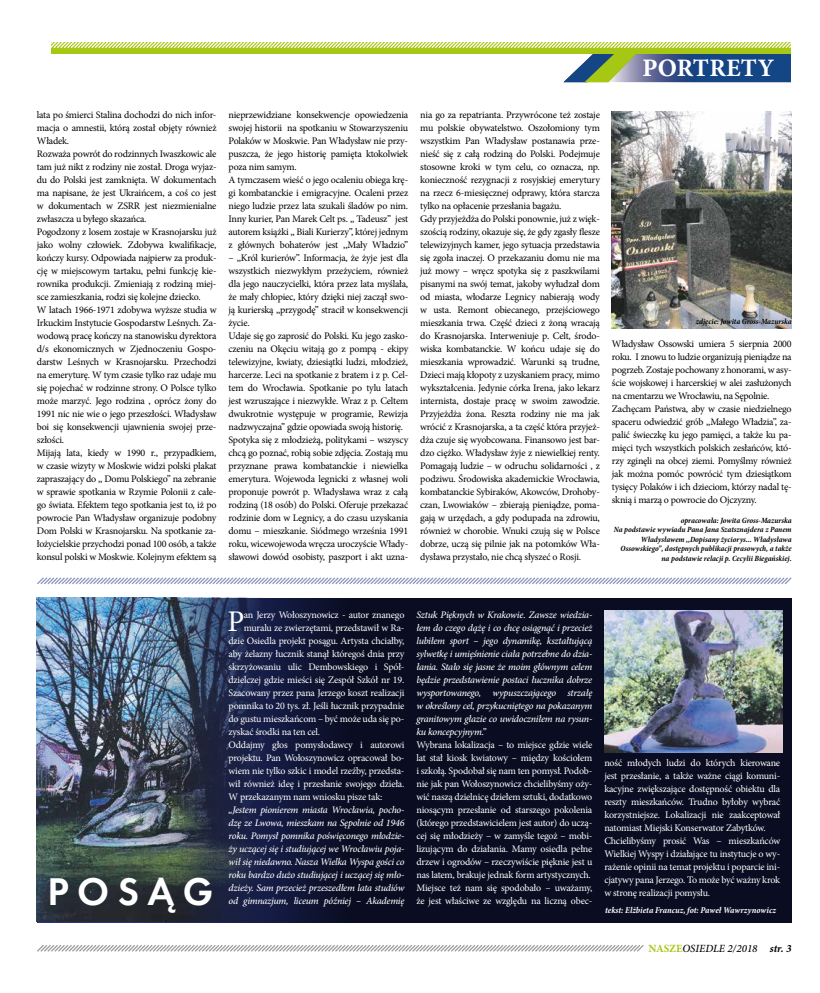
<style>
.page{position:relative;width:820px;height:993px;background:#fff}
.page>*{position:absolute;margin:0;border:0;box-sizing:border-box;transform-origin:0 0}
.t1{font:40.1px "Futura Dem";letter-spacing:.21em;color:#fff}
.t2{font:30px "Minion Pro";color:#fff}
.t3{font:700 25.1px "Minion Pro";letter-spacing:.01em;color:#fff}
.t4{font:italic 500 11px "Minion Pro";color:#000}
.t5{font:10px/13px "Minion Pro";letter-spacing:-.02em;color:#000}
.t6{font:10px/13px "Minion Pro";letter-spacing:-.02em;color:#fff}
.t7{font:italic 500 10px/13px "Minion Pro";letter-spacing:-.025em;color:#fff;text-align:justify}
.t8{font:italic 700 condensed 9px "Minion Pro";color:#fff}
.t9{font:italic 700 condensed 8px/9.6px "Minion Pro";letter-spacing:-.005em;color:#000;text-align:right}
.s1{font-weight:700;font-style:normal;color:#a6c714}
.s2{font-weight:700}
</style>
<div class="page">
<svg style="left:37px;top:945px;width:607px;height:7px"></svg>
<svg style="left:51px;top:42px;width:740px;height:40px"></svg>
<img style="left:611px;top:111px;width:180px;height:217px">
<svg style="left:37px;top:577px;width:755px;height:8px"></svg>
<img style="left:37px;top:597px;width:79px;height:324px">
<svg style="left:116px;top:597px;width:675px;height:325px;fill:#0a0d22"></svg>
<img style="left:604px;top:610px;width:178px;height:142px">
<h3 class="t3" style="left:642px;top:50px;width:133px">PORTRETY</h3>
<p class="t5" style="left:37px;top:108px;width:181px">lata po śmierci Stalina dochodzi do nich infor&shy;macja o amnestii, którą został objęty również Władek.<br>Rozważa powrót do rodzinnych Iwaszkowic ale tam już nikt z rodziny nie został. Droga wyjaz&shy;du do Polski jest zamknięta. W dokumentach ma napisane, że jest Ukraińcem, a coś co jest w dokumentach w ZSRR jest niezmienialne zwłaszcza u byłego skazańca.<br>Pogodzony z losem zostaje w Krasnojarsku już jako wolny człowiek. Zdobywa kwalifikacje, kończy kursy. Odpowiada najpierw za produk&shy;cję w miejscowym tartaku, pełni funkcję kie&shy;rownika produkcji. Zmieniają z rodziną miej&shy;sce zamieszkania, rodzi się kolejne dziecko.<br>W latach 1966-1971 zdobywa wyższe studia w Irkuckim Instytucie Gospodarstw Leśnych. Za&shy;wodową pracę kończy na stanowisku dyrektora d/s ekonomicznych w Zjednoczeniu Gospo&shy;darstw Leśnych w Krasnojarsku. Przechodzi na emeryturę. W tym czasie tylko raz udaje mu się pojechać w rodzinne strony. O Polsce tylko może marzyć. Jego rodzina , oprócz żony do 1991 nic nie wie o jego przeszłości. Władysław boi się konsekwencji ujawnienia swojej prze&shy;szłości.<br>Mijają lata, kiedy w 1990 r., przypadkiem, w czasie wizyty w Moskwie widzi polski plakat zapraszający do ,, Domu Polskiego” na zebranie w sprawie spotkania w Rzymie Polonii z całe&shy;go świata. Efektem tego spotkania jest to, iż po powrocie Pan Władysław organizuje podobny Dom Polski w Krasnojarsku. Na spotkanie za&shy;łożycielskie przychodzi ponad 100 osób, a także konsul polski w Moskwie. Kolejnym efektem są</p>
<p class="t5" style="left:228px;top:108px;width:181px">nieprzewidziane konsekwencje opowiedzenia swojej historii na spotkaniu w Stowarzyszeniu Polaków w Moskwie. Pan Władysław nie przy&shy;puszcza, że jego historię pamięta ktokolwiek poza nim samym.<br>A tymczasem wieść o jego ocaleniu obiega krę&shy;gi kombatanckie i emigracyjne. Ocaleni przez niego ludzie przez lata szukali śladów po nim.<br>Inny kurier, Pan Marek Celt ps. ,, Tadeusz” jest autorem książki ,, Biali Kurierzy”, której jednym z głównych bohaterów jest ,,Mały Władzio”</p>
<p class="t5" style="left:228px;top:251px;width:181px">– ,,Król kurierów”. Informacja, że żyje jest dla wszystkich niezwykłym przeżyciem, również dla jego nauczycielki, która przez lata myślała, że mały chłopiec, który dzięki niej zaczął swo&shy;ją kurierską ,,przygodę” stracił w konsekwencji życie.<br>Udaje się go zaprosić do Polski. Ku jego zasko&shy;czeniu na Okęciu witają go z pompą - ekipy telewizyjne, kwiaty, dziesiątki ludzi, młodzież, harcerze. Leci na spotkanie z bratem i z p. Cel&shy;tem do Wrocławia. Spotkanie po tylu latach jest wzruszające i niezwykłe. Wraz z p. Celtem dwukrotnie występuje w programie, Rewizja nadzwyczajna” gdzie opowiada swoją historię.<br>Spotyka się z młodzieżą, politykami – wszyscy chcą go poznać, robią sobie zdjęcia. Zostają mu przyznane prawa kombatanckie i niewielka emerytura. Wojewoda legnicki z własnej woli proponuje powrót p. Władysława wraz z całą rodziną (18 osób) do Polski. Oferuje przekazać rodzinie dom w Legnicy, a do czasu uzyskania domu – mieszkanie. Siódmego września 1991 roku, wicewojewoda wręcza uroczyście Włady&shy;sławowi dowód osobisty, paszport i akt uzna-</p>
<p class="t5" style="left:420px;top:108px;width:181px">nia go za repatrianta. Przywrócone też zostaje mu polskie obywatelstwo. Oszołomiony tym wszystkim Pan Władysław postanawia prze&shy;nieść się z całą rodziną do Polski. Podejmuje stosowne kroki w tym celu, co oznacza, np. konieczność rezygnacji z rosyjskiej emerytury na rzecz 6-miesięcznej odprawy, która starcza tylko na opłacenie przesłania bagażu.<br>Gdy przyjeżdża do Polski ponownie, już z więk&shy;szością rodziny, okazuje się, że gdy zgasły flesze telewizyjnych kamer, jego sytuacja przedstawia się zgoła inaczej. O przekazaniu domu nie ma już mowy – wręcz spotyka się z paszkwilami pisanymi na swój temat, jakoby wyłudzał dom od miasta, włodarze Legnicy nabierają wody w usta. Remont obiecanego, przejściowego mieszkania trwa. Część dzieci z żoną wracają do Krasnojarska. Interweniuje p. Celt, środo&shy;wiska kombatanckie. W końcu udaje się do mieszkania wprowadzić. Warunki są trudne, Dzieci mają kłopoty z uzyskaniem pracy, mimo wykształcenia. Jedynie córka Irena, jako lekarz internista, dostaje pracę w swoim zawodzie.<br>Przyjeżdża żona. Reszta rodziny nie ma jak wrócić z Krasnojarska, a ta część która przyjeż&shy;dża czuje się wyobcowana. Finansowo jest bar&shy;dzo ciężko. Władysław żyje z niewielkiej renty.<br>Pomagają ludzie – w odruchu solidarności , z podziwu. Środowiska akademickie Wrocławia, kombatanckie Sybiraków, Akowców, Drohoby&shy;czan, Lwowiaków – zbierają pieniądze, poma&shy;gają w urzędach, a gdy podupada na zdrowiu, również w chorobie. Wnuki czują się w Polsce dobrze, uczą się pilnie jak na potomków Wła&shy;dysława przystało, nie chcą słyszeć o Rosji.</p>
<p class="t9" style="left:695px;top:316px;width:97px">zdjęcie: Jowita Gross-Mazurska</p>
<p class="t5" style="left:611px;top:337px;width:181px">Władysław Ossowski umiera 5 sierpnia 2000 roku. I znowu to ludzie organizują pieniądze na pogrzeb. Zostaje pochowany z honorami, w asy&shy;ście wojskowej i harcerskiej w alei zasłużonych na cmentarzu we Wrocławiu, na Sępolnie.<br>Zachęcam Państwa, aby w czasie niedzielnego spaceru odwiedzić grób ,,Małego Władzia”, za&shy;palić świeczkę ku jego pamięci, a także ku pa&shy;mięci tych wszystkich polskich zesłańców, któ&shy;rzy zginęli na obcej ziemi. Pomyślmy również jak można pomóc powrócić tym dziesiątkom tysięcy Polaków i ich dzieciom, którzy nadal tę&shy;sknią i marzą o powrocie do Ojczyzny.</p>
<p class="t9" style="left:613px;top:515px;width:179px">opracowała: Jowita Gross-Mazurska<br>Na podstawie wywiadu Pana Jana Szatsznajdera z Panem Władysławem ,,Dopisany życiorys... Władysława Ossowskiego”, dostępnych publikacji prasowych, a także na podstawie relacji p. Cecylii Biegańskiej.</p>
<h2 class="t2" style="left:227px;top:601px;width:18px">P</h2>
<p class="t6" style="left:243px;top:608px;width:162px">an Jerzy Wołoszynowicz - autor znanego</p>
<p class="t7" style="left:416px;top:608px;width:177px">Sztuk Pięknych w Krakowie. Zawsze wiedzia&shy;łem do czego dążę i co chcę osiągnąć i przecież lubiłem sport – jego dynamikę, kształtującą sylwetkę i umięśnienie ciała potrzebne do dzia&shy;łania. Stało się jasne że moim głównym celem będzie przedstawienie postaci łucznika dobrze wysportowanego, wypuszczającego strzałę w określony cel, przykucniętego na pokazanym granitowym głazie co uwidoczniłem na rysun&shy;ku koncepcyjnym.”</p>
<p class="t6" style="left:416px;top:738px;width:177px">Wybrana lokalizacja – to miejsce gdzie wiele lat stał kiosk kwiatowy – między kościołem i szkołą. Spodobał się nam ten pomysł. Podob&shy;nie jak pan Wołoszynowicz chcielibyśmy oży&shy;wić naszą dzielnicę dziełem sztuki, dodatkowo niosącym przesłanie od starszego pokolenia (którego przedstawicielem jest autor) do uczą&shy;cej się młodzieży – w zamyśle tegoż – mobi&shy;lizującym do działania. Mamy osiedla pełne drzew i ogrodów – rzeczywiście pięknie jest u nas latem, brakuje jednak form artystycznych.<br>Miejsce też nam się spodobało – uważamy, że jest właściwe ze względu na liczną obec-</p>
<p class="t6" style="left:243px;top:621px;width:162px">muralu ze zwierzętami, przedstawił w Ra-</p>
<p class="t6" style="left:228px;top:634px;width:177px">dzie Osiedla projekt posągu. Artysta chciałby,</p>
<p class="t6" style="left:228px;top:647px;width:177px">aby żelazny łucznik stanął któregoś dnia przy</p>
<p class="t6" style="left:228px;top:660px;width:177px">skrzyżowaniu ulic Dembowskiego i Spół-</p>
<p class="t6" style="left:228px;top:673px;width:177px">dzielczej gdzie mieści się Zespół Szkół nr 19.</p>
<p class="t6" style="left:228px;top:686px;width:177px">Szacowany przez pana Jerzego koszt realizacji</p>
<p class="t6" style="left:228px;top:699px;width:177px">pomnika to 20 tys. zł. Jeśli łucznik przypadnie</p>
<p class="t6" style="left:228px;top:712px;width:177px">do gustu mieszkańcom – być może uda się po-</p>
<p class="t6" style="left:228px;top:725px;width:93px">zyskać środki na ten cel.</p>
<p class="t6" style="left:228px;top:738px;width:177px">Oddajmy głos pomysłodawcy i autorowi</p>
<p class="t6" style="left:228px;top:751px;width:177px">projektu. Pan Wołoszynowicz opracował bo-</p>
<p class="t6" style="left:228px;top:764px;width:177px">wiem nie tylko szkic i model rzeźby, przedsta-</p>
<p class="t6" style="left:228px;top:777px;width:177px">wił również ideę i przesłanie swojego dzieła.</p>
<p class="t6" style="left:228px;top:790px;width:155px">W przekazanym nam wniosku pisze tak:</p>
<p class="t7" style="left:228px;top:803px;width:177px">„Jestem pionierem miasta Wrocławia, pocho&shy;dzę ze Lwowa, mieszkam na Sępolnie od 1946 roku. Pomysł pomnika poświęconego młodzie&shy;ży uczącej się i studiującej we Wrocławiu poja&shy;wił się niedawno. Nasza Wielka Wyspa gości co roku bardzo dużo studiującej i uczącej się mło&shy;dzieży. Sam przecież przeszedłem lata studiów od gimnazjum, liceum później – Akademię</p>
<p class="t6" style="left:604px;top:755px;width:177px">ność młodych ludzi do których kierowane jest przesłanie, a także ważne ciągi komuni&shy;kacyjne zwiększające dostępność obiektu dla reszty mieszkańców. Trudno byłoby wybrać korzystniejsze. Lokalizacji nie zaakceptował natomiast Miejski Konserwator Zabytków.<br>Chcielibyśmy prosić Was – mieszkańców Wielkiej Wyspy i działające tu instytucje o wy&shy;rażenie opinii na temat projektu i poparcie ini&shy;cjatywy pana Jerzego. To może być ważny krok</p>
<h1 class="t1" style="left:47px;top:866px;width:167px">POSĄG</h1>
<p class="t6" style="left:604px;top:885px;width:107px">w stronę realizacji pomysłu.</p>
<p class="t8" style="left:605px;top:903px;width:172px">tekst: Elżbieta Francuz, fot: Paweł Wawrzynowicz</p>
<p class="t4" style="left:648px;top:940px;width:145px"><span class="s1">NASZE</span>OSIEDLE 2/2018 <span class="s2">str. 3</span></p>
</div>
